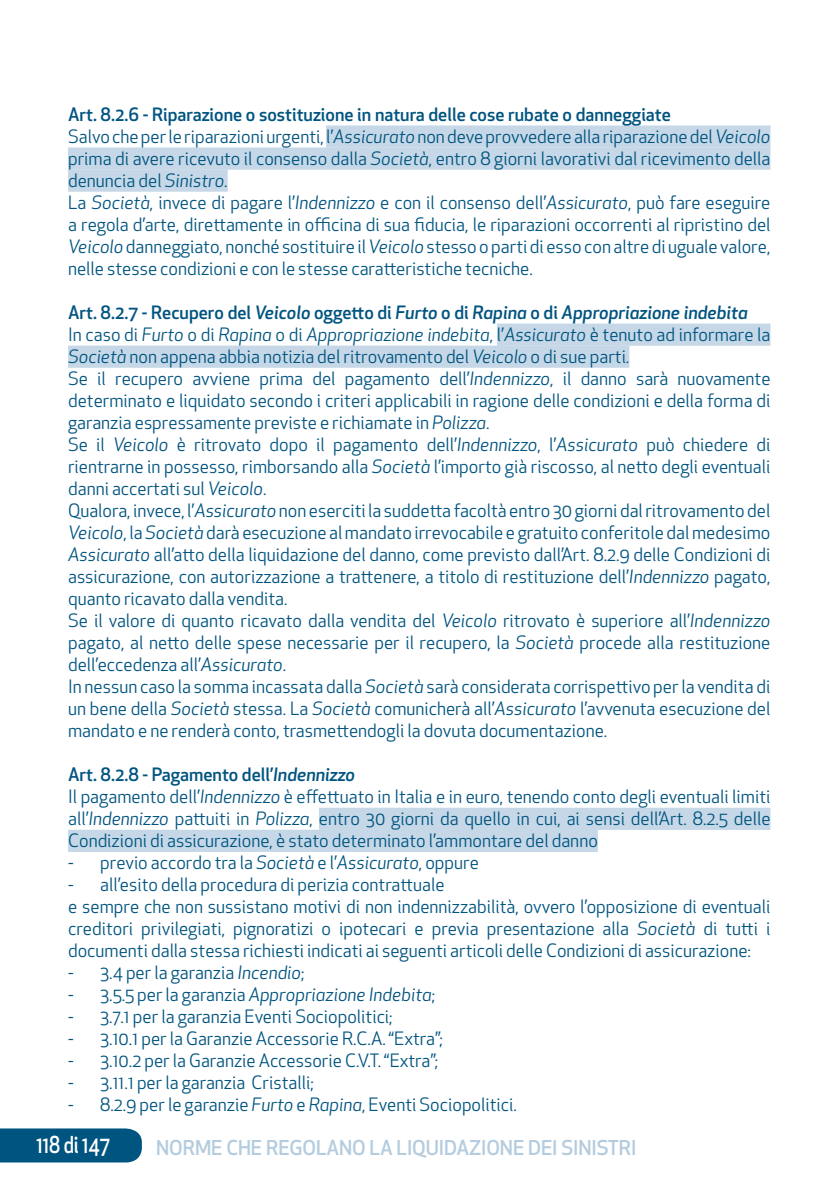
<style>
.page{position:relative;width:840px;height:1191px;background:#fff}
.page>*{position:absolute;margin:0;border:0;box-sizing:border-box;transform-origin:0 0}
.t1{font:500 22.8px "Apex New";letter-spacing:-.01em;color:#fff;scale:.83 1}
.t2{font:500 20px "Apex New";letter-spacing:-.005em;color:#b4ccdf}
.t3{font:18px/22px "Apex New";color:#005480}
.t4{font:italic 18px "Apex New";color:#005480}
.s1{font-weight:500}
.s2{font-style:italic}
.s3{font-weight:500;font-style:italic}
.s4{font-style:normal}
</style>
<div class="page">
<div style="left:0;top:1128px;width:142px;height:34px;background:#005480"></div>
<div style="left:326px;top:125px;width:444px;height:23px;background:#c6d8e7"></div>
<div style="left:68px;top:147px;width:702px;height:23px;background:#c6d8e7"></div>
<div style="left:68px;top:169px;width:159px;height:23px;background:#c6d8e7"></div>
<div style="left:496px;top:323px;width:274px;height:23px;background:#c6d8e7"></div>
<div style="left:68px;top:345px;width:561px;height:23px;background:#c6d8e7"></div>
<div style="left:319px;top:807px;width:451px;height:23px;background:#c6d8e7"></div>
<div style="left:68px;top:829px;width:529px;height:23px;background:#c6d8e7"></div>
<p class="t3" style="left:68px;top:103px;width:703px"><span class="s1">Art. 8.2.6 - Riparazione o sostituzione in natura delle cose rubate o danneggiate<br></span>Salvo che per le riparazioni urgenti, l’<span class="s2">Assicurato</span> non deve provvedere alla riparazione del <span class="s2">Veicolo </span>prima di avere ricevuto il consenso dalla <span class="s2">Società</span>, entro 8 giorni lavorativi dal ricevimento della denuncia del <span class="s2">Sinistro</span>.<br>La <span class="s2">Società</span>, invece di pagare l’<span class="s2">Indennizzo</span> e con il consenso dell’<span class="s2">Assicurato</span>, può fare eseguire a regola d’arte, direttamente in officina di sua fiducia, le riparazioni occorrenti al ripristino del <span class="s2">Veicolo</span> danneggiato, nonché sostituire il <span class="s2">Veicolo</span> stesso o parti di esso con altre di uguale valore, nelle stesse condizioni e con le stesse caratteristiche tecniche.</p>
<p class="t3" style="left:68px;top:301px;width:703px"><span class="s1">Art. 8.2.7 - Recupero del</span> <span class="s3">Veicolo</span> <span class="s1">oggetto di</span> <span class="s3">Furto</span> <span class="s1">o di</span> <span class="s3">Rapina</span> <span class="s1">o di</span> <span class="s3">Appropriazione indebita<br></span>In caso di <span class="s2">Furto</span> o di <span class="s2">Rapina</span> o di <span class="s2">Appropriazione indebita</span>, l’<span class="s2">Assicurato</span> è tenuto ad informare la <span class="s2">Società</span> non appena abbia notizia del ritrovamento del <span class="s2">Veicolo</span> o di sue parti.<br>Se il recupero avviene prima del pagamento dell’<span class="s2">Indennizzo</span>, il danno sarà nuovamente determinato e liquidato secondo i criteri applicabili in ragione delle condizioni e della forma di garanzia espressamente previste e richiamate in <span class="s2">Polizza</span>.<br>Se il <span class="s2">Veicolo</span> è ritrovato dopo il pagamento dell’<span class="s2">Indennizzo</span>, l’<span class="s2">Assicurato</span> può chiedere di rientrarne in possesso, rimborsando alla <span class="s2">Società</span> l’importo già riscosso, al netto degli eventuali danni accertati sul <span class="s2">Veicolo</span>.<br>Qualora, invece, l’<span class="s2">Assicurato</span> non eserciti la suddetta facoltà entro 30 giorni dal ritrovamento del <span class="s2">Veicolo</span>, la <span class="s2">Società</span> darà esecuzione al mandato irrevocabile e gratuito conferitole dal medesimo <span class="s2">Assicurato</span> all’atto della liquidazione del danno, come previsto dall’Art. 8.2.9 delle Condizioni di assicurazione, con autorizzazione a trattenere, a titolo di restituzione dell’<span class="s2">Indennizzo</span> pagato, quanto ricavato dalla vendita.<br>Se il valore di quanto ricavato dalla vendita del <span class="s2">Veicolo</span> ritrovato è superiore all’<span class="s2">Indennizzo </span>pagato, al netto delle spese necessarie per il recupero, la <span class="s2">Società</span> procede alla restituzione dell’eccedenza all’<span class="s2">Assicurato</span>.<br>In nessun caso la somma incassata dalla <span class="s2">Società</span> sarà considerata corrispettivo per la vendita di un bene della <span class="s2">Società</span> stessa. La <span class="s2">Società</span> comunicherà all’<span class="s2">Assicurato</span> l’avvenuta esecuzione del mandato e ne renderà conto, trasmettendogli la dovuta documentazione.</p>
<p class="t3" style="left:68px;top:763px;width:703px"><span class="s1">Art. 8.2.8 - Pagamento dell’</span><span class="s3">Indennizzo<br></span>Il pagamento dell’<span class="s2">Indennizzo</span> è effettuato in Italia e in euro, tenendo conto degli eventuali limiti all’<span class="s2">Indennizzo</span> pattuiti in <span class="s2">Polizza</span>, entro 30 giorni da quello in cui, ai sensi dell’Art. 8.2.5 delle Condizioni di assicurazione, è stato determinato l’ammontare del danno</p>
<p class="t3" style="left:68px;top:851px;width:412px">- previo accordo tra la <span class="s2">Società</span> e l’<span class="s2">Assicurato</span>, oppure</p>
<p class="t3" style="left:68px;top:873px;width:703px">- all’esito della procedura di perizia contrattuale<br>e sempre che non sussistano motivi di non indennizzabilità, ovvero l’opposizione di eventuali creditori privilegiati, pignoratizi o ipotecari e previa presentazione alla <span class="s2">Società</span> di tutti i documenti dalla stessa richiesti indicati ai seguenti articoli delle Condizioni di assicurazione:</p>
<p class="t3" style="left:68px;top:961px;width:238px">- 3.4 per la garanzia <span class="s2">Incendio</span>;</p>
<p class="t4" style="left:68px;top:982px;width:368px"><span class="s4">- 3.5.5 per la garanzia</span> Appropriazione Indebita<span class="s4">;</span></p>
<p class="t3" style="left:68px;top:1005px;width:326px">- 3.7.1 per la garanzia Eventi Sociopolitici;</p>
<p class="t3" style="left:68px;top:1027px;width:376px">- 3.10.1 per la Garanzie Accessorie R.C.A. “Extra”;</p>
<p class="t3" style="left:68px;top:1049px;width:371px">- 3.10.2 per la Garanzie Accessorie C.V.T. “Extra”;</p>
<p class="t3" style="left:68px;top:1071px;width:247px">- 3.11.1 per la garanzia Cristalli;</p>
<p class="t3" style="left:68px;top:1093px;width:450px">- 8.2.9 per le garanzie <span class="s2">Furto</span> e <span class="s2">Rapina</span>, Eventi Sociopolitici.</p>
<p class="t2" style="left:156px;top:1134px;width:481px">NORME CHE REGOLANO LA LIQUIDAZIONE DEI SINISTRI</p>
<p class="t1" style="left:36px;top:1129px;width:90px">118 di 147</p>
</div>
